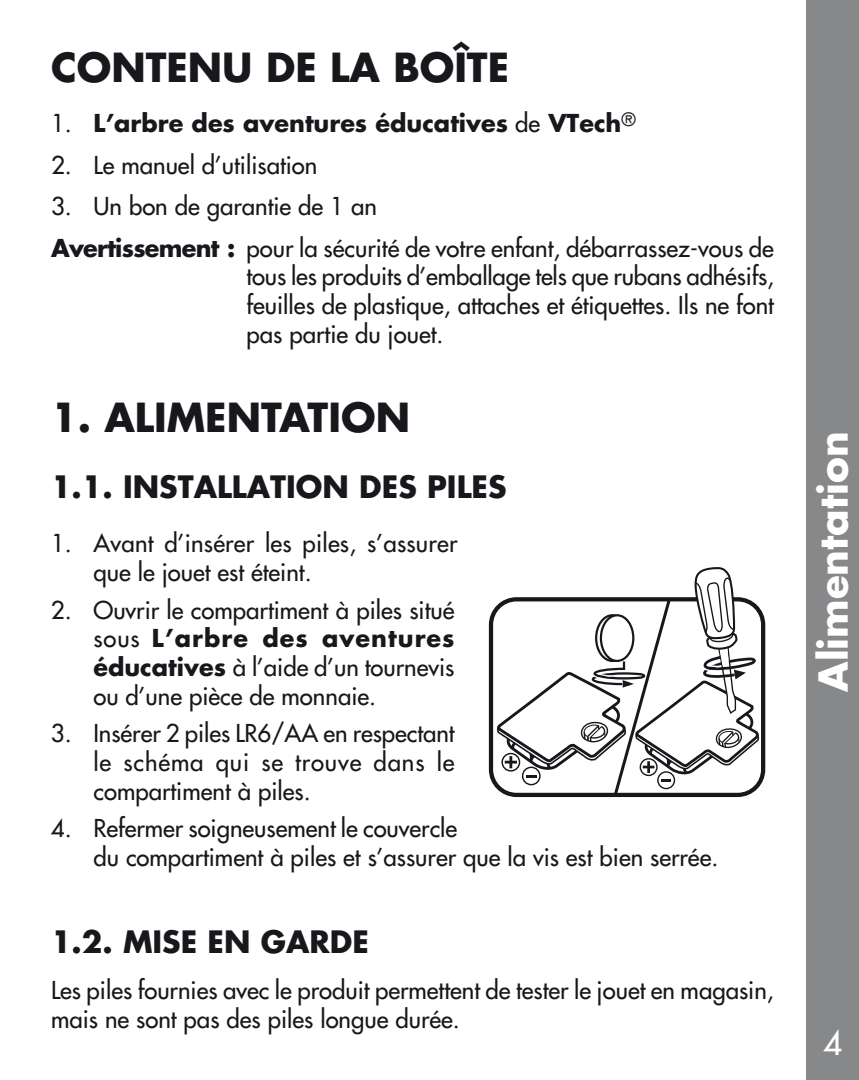
<style>
.page{position:relative;width:859px;height:1080px;background:#fff}
.page>*{position:absolute;margin:0;border:0;box-sizing:border-box;transform-origin:0 0}
.t1{font:700 39px "Futura";color:#1a171c}
.t2{font:700 39px "Futura";color:#fff}
.t3{font:33px "Futura";color:#fff}
.t4{font:700 30px "Futura";color:#1a171c}
.t5{font:24px/28.8px "Futura";color:#1a171c}
.t6{font:700 24px "Futura";color:#1a171c}
.s1{font-weight:400}
.s2{font-weight:700}
</style>
<div class="page">
<div style="left:806px;top:0;width:53px;height:1080px;background:#87888a"></div>
<div style="left:489px;top:597px;width:276px;height:200px;border:4px solid #1a171c;border-radius:26px"></div>
<svg style="left:495px;top:567px;width:265px;height:231px"></svg>
<h1 class="t1" style="left:51px;top:42px;width:460px">CONTENU DE LA BOÎTE</h1>
<p class="t6" style="left:51px;top:107px;width:586px"><span class="s1">1.</span> L’arbre des aventures éducatives <span class="s1">de</span> VTech<sup>®</sup></p>
<p class="t5" style="left:51px;top:151px;width:268px">2. Le manuel d’utilisation</p>
<p class="t5" style="left:51px;top:186px;width:724px;line-height:41.4px">3. Un bon de garantie de 1 an<br><span class="s2">Avertissement :</span> pour la sécurité de votre enfant, débarrassez-vous de</p>
<p class="t5" style="left:247px;top:262px;width:529px;text-align:justify">tous les produits d’emballage tels que rubans adhésifs, feuilles de plastique, attaches et étiquettes. Ils ne font pas partie du jouet.</p>
<h1 class="t1" style="left:51px;top:392px;width:360px">1. ALIMENTATION</h1>
<p class="t4" style="left:51px;top:467px;width:457px">1.1. INSTALLATION DES PILES</p>
<p class="t5" style="left:93px;top:529px;width:365px;text-indent:-42px">1. Avant d’insérer les piles, s’assurer que le jouet est éteint.</p>
<p class="t5" style="left:93px;top:595px;width:363px;text-align:justify;text-indent:-42px">2. Ouvrir le compartiment à piles situé sous <span class="s2">L’arbre des aventures éducatives</span> à l’aide d’un tournevis ou d’une pièce de monnaie.</p>
<p class="t5" style="left:93px;top:719px;width:363px;text-align:justify;text-indent:-42px">3. Insérer 2 piles LR6/AA en respectant le schéma qui se trouve dans le compartiment à piles.</p>
<p class="t5" style="left:93px;top:814px;width:626px;text-indent:-42px">4. Refermer soigneusement le couvercle<br>du compartiment à piles et s’assurer que la vis est bien serrée.</p>
<p class="t4" style="left:51px;top:922px;width:319px">1.2. MISE EN GARDE</p>
<p class="t5" style="left:51px;top:976px;width:724px">Les piles fournies avec le produit permettent de tester le jouet en magasin, mais ne sont pas des piles longue durée.</p>
<h1 class="t2" style="left:807px;top:692px;width:262px;rotate:-90deg">Alimentation</h1>
<h2 class="t3" style="left:823px;top:1022px;width:21px">4</h2>
</div>
